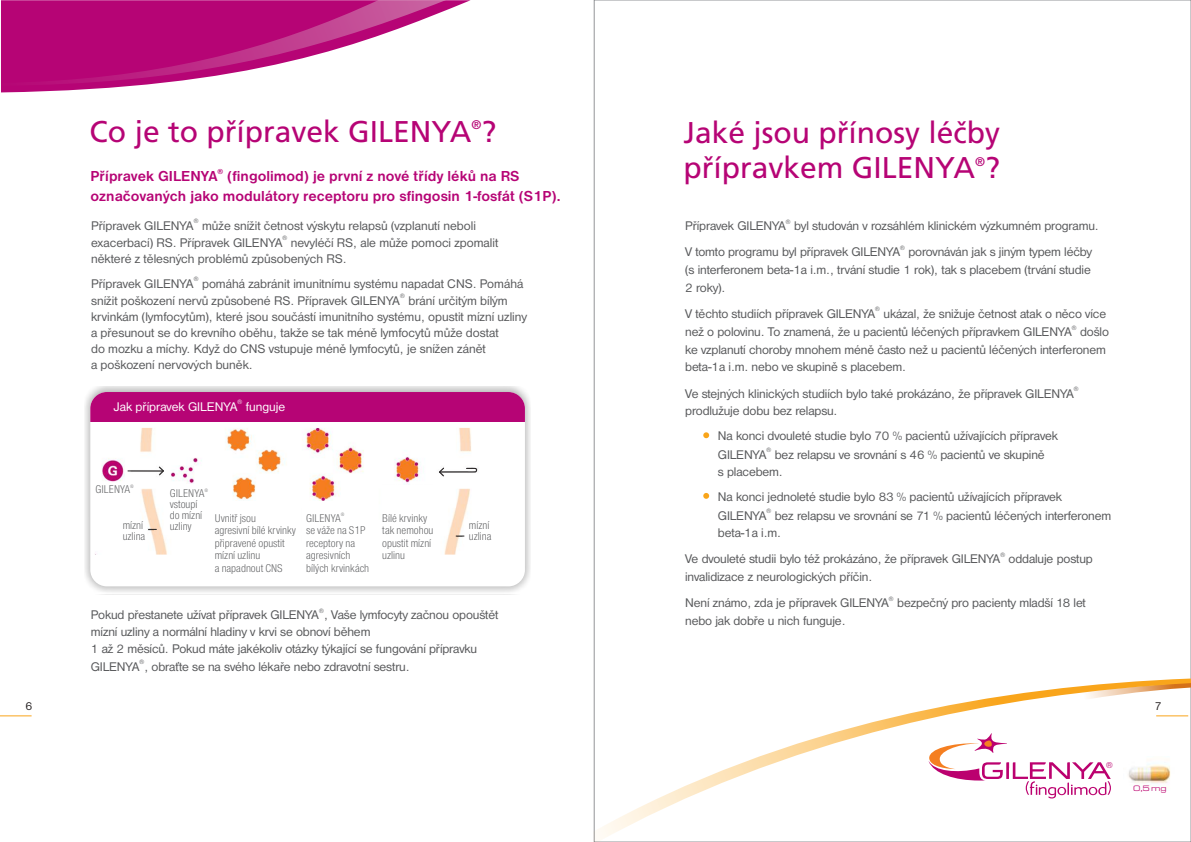
<style>
.page{position:relative;width:1191px;height:842px;background:#fff}
.page>*{position:absolute;margin:0;border:0;box-sizing:border-box;transform-origin:0 0}
.t1{font:30px "Frutiger LT Pro";color:#b60475}
.t2{font:700 15px/19.4px "Nimbus Sans DEE";color:#b60475}
.t3{font:13px/17.6px "Nimbus Sans DEE";letter-spacing:-.01em;color:#57585a}
.t4{font:13px "Nimbus Sans DEE";color:#fff}
.t5{font:12.5px "Frutiger LT Pro";color:#b60475}
.t6{font:12px "Nimbus Sans DEE";color:#231f20}
.t7{font:300 condensed 11.6px/12.5px "Nimbus Sans DEE";color:#57585a}
.t8{font:8.8px "Nimbus Sans DEE";color:#bb016f}
.t9{font:expanded 8.1px "Eurostile TEE";color:#bb016f}
.t10{font:700 7.5px "Nimbus Sans DEE";color:#b60475}
.t11{font:6.5px "Nimbus Sans DEE";color:#57585a}
.t12{font:6.5px "Nimbus Sans DEE";color:#fff}
.t13{font:300 condensed 5.1px "Nimbus Sans DEE";color:#57585a}
</style>
<div class="page">
<svg style="left:593px;top:678px;width:598px;height:164px"></svg>
<hr style="left:1156px;top:715px;width:32px;height:1px;background:#f9a51b">
<svg style="left:1px;top:0;width:469px;height:92px"></svg>
<svg style="left:1px;top:0;width:447px;height:86px"></svg>
<div style="left:84px;top:386px;width:447px;height:208px;background:#000;opacity:.35"></div>
<div style="left:90px;top:392px;width:435px;height:194px;background:#fff;border-radius:16px"></div>
<div style="left:90px;top:392px;width:435px;height:29px;background:#b60475"></div>
<img style="left:95px;top:428px;width:383px;height:127px">
<div style="left:105px;top:521px;width:41px;height:15px;background:#fff"></div>
<div style="left:99px;top:483px;width:30px;height:15px;background:#fff"></div>
<div style="left:166px;top:484px;width:44px;height:29px;background:#fff"></div>
<div style="left:221px;top:501px;width:66px;height:51px;background:#fff"></div>
<div style="left:302px;top:501px;width:74px;height:51px;background:#fff"></div>
<div style="left:382px;top:485px;width:61px;height:50px;background:#fff"></div>
<div style="left:463px;top:531px;width:37px;height:12px;background:#fff"></div>
<svg style="left:438px;top:467px;width:39px;height:10px"></svg>
<svg style="left:127px;top:466px;width:37px;height:10px"></svg>
<svg style="left:703px;top:432px;width:6px;height:6px"></svg>
<svg style="left:703px;top:493px;width:6px;height:6px"></svg>
<hr style="left:0;top:715px;width:32px;height:1px;background:#f9a51b">
<img style="left:1123px;top:757px;width:51px;height:34px">
<svg style="left:928px;top:733px;width:183px;height:65px"></svg>
<p class="t6" style="left:26px;top:698px;width:8px">6</p>
<h1 class="t1" style="left:90px;top:119px;width:408px">Co je to přípravek GILENYA ?</h1>
<p class="t5" style="left:471px;top:120px;width:11px">®</p>
<p class="t10" style="left:217px;top:167px;width:7px">®</p>
<p class="t2" style="left:91px;top:167px;width:471px">Přípravek GILENYA (fingolimod) je první z nové třídy léků na RS označovaných jako modulátory receptoru pro sfingosin 1-fosfát (S1P).</p>
<p class="t3" style="left:91px;top:217px;width:386px">Přípravek GILENYA může snížit četnost výskytu relapsů (vzplanutí neboli</p>
<p class="t11" style="left:282px;top:234px;width:7px">®</p>
<p class="t3" style="left:91px;top:234px;width:409px;line-height:16.2px">exacerbací) RS. Přípravek GILENYA nevyléčí RS, ale může pomoci zpomalit některé z tělesných problémů způsobených RS.</p>
<p class="t11" style="left:193px;top:275px;width:7px">®</p>
<p class="t3" style="left:91px;top:274px;width:434px">Přípravek GILENYA pomáhá zabránit imunitnímu systému napadat CNS. Pomáhá</p>
<p class="t11" style="left:400px;top:292px;width:7px">®</p>
<p class="t3" style="left:91px;top:292px;width:437px;line-height:16.2px">snížit poškození nervů způsobené RS. Přípravek GILENYA brání určitým bílým krvinkám (lymfocytům), které jsou součástí imunitního systému, opustit mízní uzliny a přesunout se do krevního oběhu, takže se tak méně lymfocytů může dostat<br>do mozku a míchy. Když do CNS vstupuje méně lymfocytů, je snížen zánět<br>a poškození nervových buněk.</p>
<p class="t11" style="left:193px;top:217px;width:7px">®</p>
<p class="t12" style="left:237px;top:398px;width:7px">®</p>
<p class="t4" style="left:114px;top:398px;width:173px">Jak přípravek GILENYA funguje</p>
<p class="t13" style="left:130px;top:483px;width:5px">®</p>
<p class="t7" style="left:95px;top:483px;width:36px">GILENYA</p>
<p class="t13" style="left:204px;top:487px;width:5px">®</p>
<p class="t7" style="left:170px;top:487px;width:36px;line-height:11.2px">GILENYA vstoupí do mízní uzliny</p>
<p class="t13" style="left:341px;top:512px;width:5px">®</p>
<p class="t7" style="left:306px;top:511px;width:65px">GILENYA<br>se váže na S1P receptory na agresivních bílých krvinkách</p>
<p class="t7" style="left:215px;top:511px;width:83px">Uvnitř jsou<br>agresivní bílé krvinky připravené opustit mízní uzlinu<br>a napadnout CNS</p>
<p class="t7" style="left:382px;top:511px;width:53px">Bílé krvinky tak nemohou opustit mízní uzlinu</p>
<p class="t7" style="left:469px;top:519px;width:24px;line-height:11.2px">mízní uzlina</p>
<p class="t7" style="left:123px;top:519px;width:24px;line-height:11.2px">mízní uzlina</p>
<p class="t11" style="left:319px;top:607px;width:7px">®</p>
<p class="t3" style="left:91px;top:606px;width:409px;line-height:16.9px">Pokud přestanete užívat přípravek GILENYA , Vaše lymfocyty začnou opouštět mízní uzliny a normální hladiny v krvi se obnoví během<br>1 až 2 měsíců. Pokud máte jakékoliv otázky týkající se fungování přípravku</p>
<p class="t11" style="left:139px;top:658px;width:7px">®</p>
<p class="t3" style="left:91px;top:658px;width:320px">GILENYA , obraťte se na svého lékaře nebo zdravotní sestru.</p>
<h1 class="t1" style="left:683px;top:120px;width:318px">Jaké jsou přínosy léčby</h1>
<p class="t5" style="left:975px;top:156px;width:11px">®</p>
<h1 class="t1" style="left:683px;top:156px;width:318px">přípravkem GILENYA ?</h1>
<p class="t3" style="left:685px;top:217px;width:415px">Přípravek GILENYA byl studován v rozsáhlém klinickém výzkumném programu.</p>
<p class="t11" style="left:899px;top:244px;width:7px">®</p>
<p class="t3" style="left:685px;top:243px;width:408px;text-align:justify">V tomto programu byl přípravek GILENYA porovnáván jak s jiným typem léčby (s interferonem beta-1a i.m., trvání studie 1 rok), tak s placebem (trvání studie 2 roky).</p>
<p class="t11" style="left:875px;top:305px;width:7px">®</p>
<p class="t3" style="left:685px;top:304px;width:422px">V těchto studiích přípravek GILENYA ukázal, že snižuje četnost atak o něco více</p>
<p class="t11" style="left:1071px;top:324px;width:7px">®</p>
<p class="t3" style="left:685px;top:323px;width:425px">než o polovinu. To znamená, že u pacientů léčených přípravkem GILENYA došlo ke vzplanutí choroby mnohem méně často než u pacientů léčených interferonem beta-1a i.m. nebo ve skupině s placebem.</p>
<p class="t11" style="left:1073px;top:385px;width:7px">®</p>
<p class="t3" style="left:685px;top:384px;width:390px">Ve stejných klinických studiích bylo také prokázáno, že přípravek GILENYA prodlužuje dobu bez relapsu.</p>
<p class="t3" style="left:718px;top:427px;width:341px">Na konci dvouleté studie bylo 70 % pacientů užívajících přípravek</p>
<p class="t11" style="left:766px;top:446px;width:7px">®</p>
<p class="t3" style="left:718px;top:445px;width:328px">GILENYA bez relapsu ve srovnání s 46 % pacientů ve skupině s placebem.</p>
<p class="t3" style="left:718px;top:488px;width:346px">Na konci jednoleté studie bylo 83 % pacientů užívajících přípravek</p>
<p class="t11" style="left:766px;top:507px;width:7px">®</p>
<p class="t3" style="left:718px;top:506px;width:395px">GILENYA bez relapsu ve srovnání se 71 % pacientů léčených interferonem beta-1a i.m.</p>
<p class="t11" style="left:1000px;top:551px;width:7px">®</p>
<p class="t3" style="left:685px;top:550px;width:409px">Ve dvouleté studii bylo též prokázáno, že přípravek GILENYA oddaluje postup invalidizace z neurologických příčin.</p>
<p class="t11" style="left:888px;top:594px;width:7px">®</p>
<p class="t3" style="left:685px;top:594px;width:402px">Není známo, zda je přípravek GILENYA bezpečný pro pacienty mladší 18 let nebo jak dobře u nich funguje.</p>
<p class="t11" style="left:785px;top:218px;width:7px">®</p>
<p class="t8" style="left:1106px;top:760px;width:9px">®</p>
<p class="t6" style="left:1154px;top:698px;width:8px">7</p>
<p class="t9" style="left:1133px;top:783px;width:35px">0,5 mg</p>
</div>
